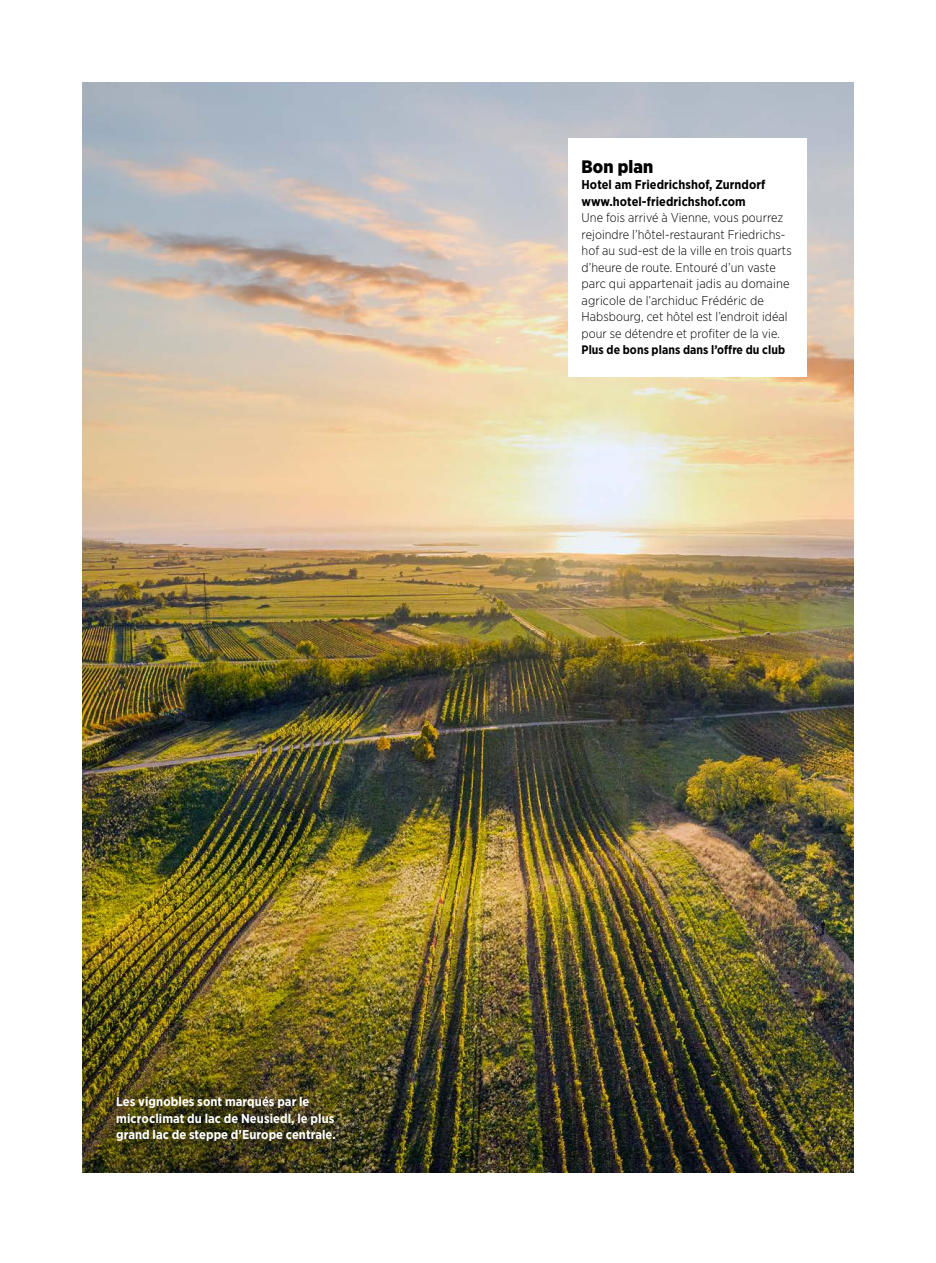
<style>
.page{position:relative;width:936px;height:1263px;background:#fff}
.page>*{position:absolute;margin:0;border:0;box-sizing:border-box;transform-origin:0 0}
.t1{font:900 18px "Gotham Narrow";letter-spacing:.005em;color:#000}
.t2{font:300 12.75px/16.5px "Gotham Narrow";letter-spacing:.005em;color:#000}
.t3{font:700 12.75px/16.5px "Gotham Narrow";letter-spacing:.005em;color:#fff}
.t4{font:700 12.75px/16.5px "Gotham Narrow";letter-spacing:.005em;color:#000}
.t5{font:700 12.3px "Gotham Narrow";letter-spacing:.005em;color:#000}
</style>
<div class="page">
<img style="left:83px;top:83px;width:770px;height:1089px">
<img style="left:83px;top:1023px;width:296px;height:149px">
<div style="left:568px;top:138px;width:239px;height:238px;background:#fff"></div>
<div style="left:99px;top:1079px;width:252px;height:79px;background:#000;opacity:.45"></div>
<h1 class="t1" style="left:581px;top:154px;width:73px">Bon plan</h1>
<p class="t4" style="left:581px;top:176px;width:185px">Hotel am Friedrichshof, Zurndorf www.hotel-friedrichshof.com</p>
<p class="t2" style="left:581px;top:209px;width:211px">Une fois arrivé à Vienne, vous pourrez rejoindre l’hôtel-restaurant Friedrichs&shy;hof au sud-est de la ville en trois quarts d’heure de route. Entouré d’un vaste parc qui appartenait jadis au domaine agricole de l’archiduc Frédéric de Habsbourg, cet hôtel est l’endroit idéal pour se détendre et profiter de la vie.</p>
<p class="t5" style="left:581px;top:342px;width:205px">Plus de bons plans dans l’offre du club</p>
<p class="t3" style="left:116px;top:1093px;width:221px">Les vignobles sont marqués par le microclimat du lac de Neusiedl, le plus grand lac de steppe d’Europe centrale.</p>
</div>
